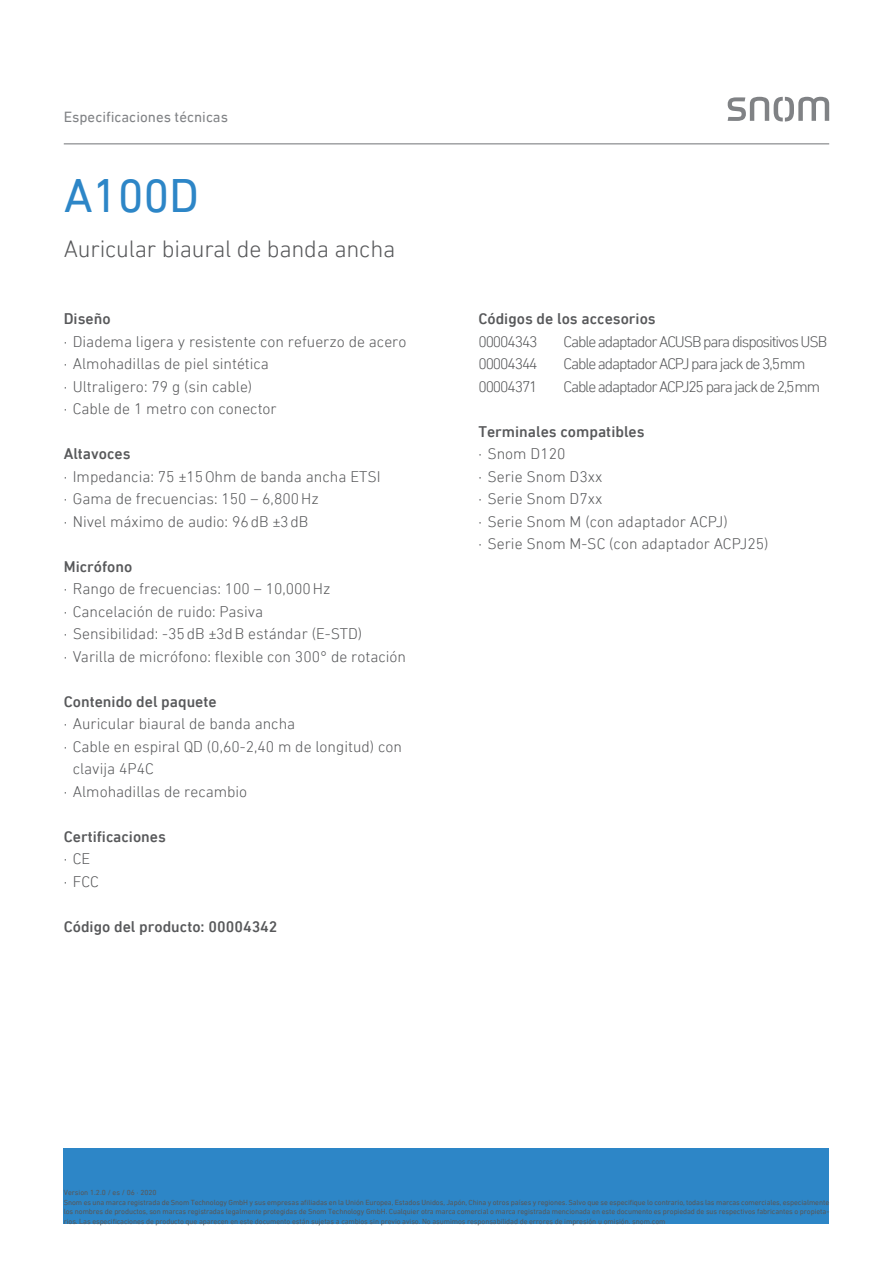
<style>
.page{position:relative;width:893px;height:1263px;background:#fff}
.page>*{position:absolute;margin:0;border:0;box-sizing:border-box;transform-origin:0 0}
.t1{font:48px "DIN Next LT Pro";letter-spacing:-.01em;color:#2d86c7}
.t2{font:300 24px "DIN Next LT Pro";letter-spacing:-.01em;color:#57585a}
.Featureliste_Rücksei{font:300 15.75px/22.5px "DIN Next LT Pro";color:#57585a}
.Featureliste_Rücksei-2{font:300 15.75px "DIN Next LT Pro";letter-spacing:-.07em;color:#57585a}
.Featureliste_Rücksei-3{font:500 15.75px "DIN Next LT Pro";color:#57585a}
.Überschrift_Datenblä{font:15px "DIN Next LT Pro";color:#808285}
.Copyright_Adresse{font:7.5px/9.8px "DIN Next LT Pro";letter-spacing:-.01em;color:#57585a;text-align:justify}
</style>
<div class="page">
<hr style="left:64px;top:143px;width:765px;height:1px;background:#808285">
<div style="left:64px;top:1149px;width:765px;height:75px;background:#2d86c7"></div>
<svg style="left:728px;top:97px;width:101px;height:25px"></svg>
<p class="Überschrift_Datenblä" style="left:64px;top:108px;width:166px">Especificaciones técnicas</p>
<p class="t1" style="left:64px;top:167px;width:137px">A100D</p>
<p class="t2" style="left:64px;top:235px;width:333px">Auricular biaural de banda ancha</p>
<p class="Featureliste_Rücksei-3" style="left:64px;top:310px;width:48px">Diseño</p>
<p class="Featureliste_Rücksei" style="left:64px;top:330px;width:344px">· Diadema ligera y resistente con refuerzo de acero</p>
<p class="Featureliste_Rücksei" style="left:64px;top:352px;width:207px">· Almohadillas de piel sintética</p>
<p class="Featureliste_Rücksei" style="left:64px;top:375px;width:190px">· Ultraligero: 79 g (sin cable)</p>
<p class="Featureliste_Rücksei" style="left:64px;top:397px;width:215px">· Cable de 1 metro con conector</p>
<p class="Featureliste_Rücksei-3" style="left:64px;top:445px;width:68px">Altavoces</p>
<p class="Featureliste_Rücksei" style="left:64px;top:465px;width:318px">· Impedancia: 75 ±15Ohm de banda ancha ETSI</p>
<p class="Featureliste_Rücksei" style="left:64px;top:487px;width:256px">· Gama de frecuencias: 150 – 6,800Hz</p>
<p class="Featureliste_Rücksei" style="left:64px;top:510px;width:246px">· Nivel máximo de audio: 96dB ±3dB</p>
<p class="Featureliste_Rücksei-3" style="left:64px;top:557px;width:70px">Micrófono</p>
<p class="Featureliste_Rücksei" style="left:64px;top:577px;width:268px">· Rango de frecuencias: 100 – 10,000Hz</p>
<p class="Featureliste_Rücksei" style="left:64px;top:600px;width:201px">· Cancelación de ruido: Pasiva</p>
<p class="Featureliste_Rücksei" style="left:64px;top:622px;width:300px">· Sensibilidad: -35dB ±3dB estándar (E-STD)</p>
<p class="Featureliste_Rücksei" style="left:64px;top:645px;width:344px">· Varilla de micrófono: flexible con 300° de rotación</p>
<p class="Featureliste_Rücksei-3" style="left:64px;top:692px;width:154px">Contenido del paquete</p>
<p class="Featureliste_Rücksei" style="left:64px;top:712px;width:233px">· Auricular biaural de banda ancha</p>
<p class="Featureliste_Rücksei" style="left:73px;top:735px;width:331px;text-indent:-9px">· Cable en espiral QD (0,60-2,40 m de longitud) con clavija 4P4C</p>
<p class="Featureliste_Rücksei" style="left:64px;top:780px;width:185px">· Almohadillas de recambio</p>
<p class="Featureliste_Rücksei-3" style="left:64px;top:827px;width:104px">Certificaciones</p>
<p class="Featureliste_Rücksei" style="left:64px;top:847px;width:28px">· CE</p>
<p class="Featureliste_Rücksei" style="left:64px;top:870px;width:37px">· FCC</p>
<p class="Featureliste_Rücksei-3" style="left:64px;top:917px;width:215px">Código del producto: 00004342</p>
<p class="Featureliste_Rücksei-3" style="left:478px;top:310px;width:179px">Códigos de los accesorios</p>
<p class="Featureliste_Rücksei-2" style="left:478px;top:332px;width:61px">00004343</p>
<p class="Featureliste_Rücksei-2" style="left:563px;top:332px;width:265px">Cable adaptador ACUSB para dispositivos USB</p>
<p class="Featureliste_Rücksei-2" style="left:478px;top:355px;width:61px">00004344</p>
<p class="Featureliste_Rücksei-2" style="left:563px;top:355px;width:244px">Cable adaptador ACPJ para jack de 3,5mm</p>
<p class="Featureliste_Rücksei-2" style="left:478px;top:377px;width:61px">00004371</p>
<p class="Featureliste_Rücksei-2" style="left:563px;top:377px;width:258px">Cable adaptador ACPJ25 para jack de 2,5mm</p>
<p class="Featureliste_Rücksei-3" style="left:478px;top:422px;width:168px">Terminales compatibles</p>
<p class="Featureliste_Rücksei" style="left:478px;top:442px;width:89px">· Snom D120</p>
<p class="Featureliste_Rücksei" style="left:478px;top:465px;width:125px">· Serie Snom D3xx</p>
<p class="Featureliste_Rücksei" style="left:478px;top:487px;width:125px">· Serie Snom D7xx</p>
<p class="Featureliste_Rücksei" style="left:478px;top:510px;width:251px">· Serie Snom M (con adaptador ACPJ)</p>
<p class="Featureliste_Rücksei" style="left:478px;top:532px;width:292px">· Serie Snom M-SC (con adaptador ACPJ25)</p>
<p class="Copyright_Adresse" style="left:64px;top:1187px;width:94px">Version 1.2.0 / es / 06 · 2020</p>
<p class="Copyright_Adresse" style="left:64px;top:1197px;width:767px">Snom es una marca registrada de Snom Technology GmbH y sus empresas afiliadas en la Unión Europea, Estados Unidos, Japón, China y otros países y regiones. Salvo que se especifique lo contrario, todas las marcas comerciales, especialmente los nombres de productos, son marcas registradas legalmente protegidas de Snom Technology GmbH. Cualquier otra marca comercial o marca registrada mencionada en este documento es propiedad de sus respectivos fabricantes o propieta&shy;rios. Las especificaciones de producto que aparecen en este documento están sujetas a cambios sin previo aviso. No asumimos responsabilidad de errores de impresión u omisión. snom.com</p>
</div>
